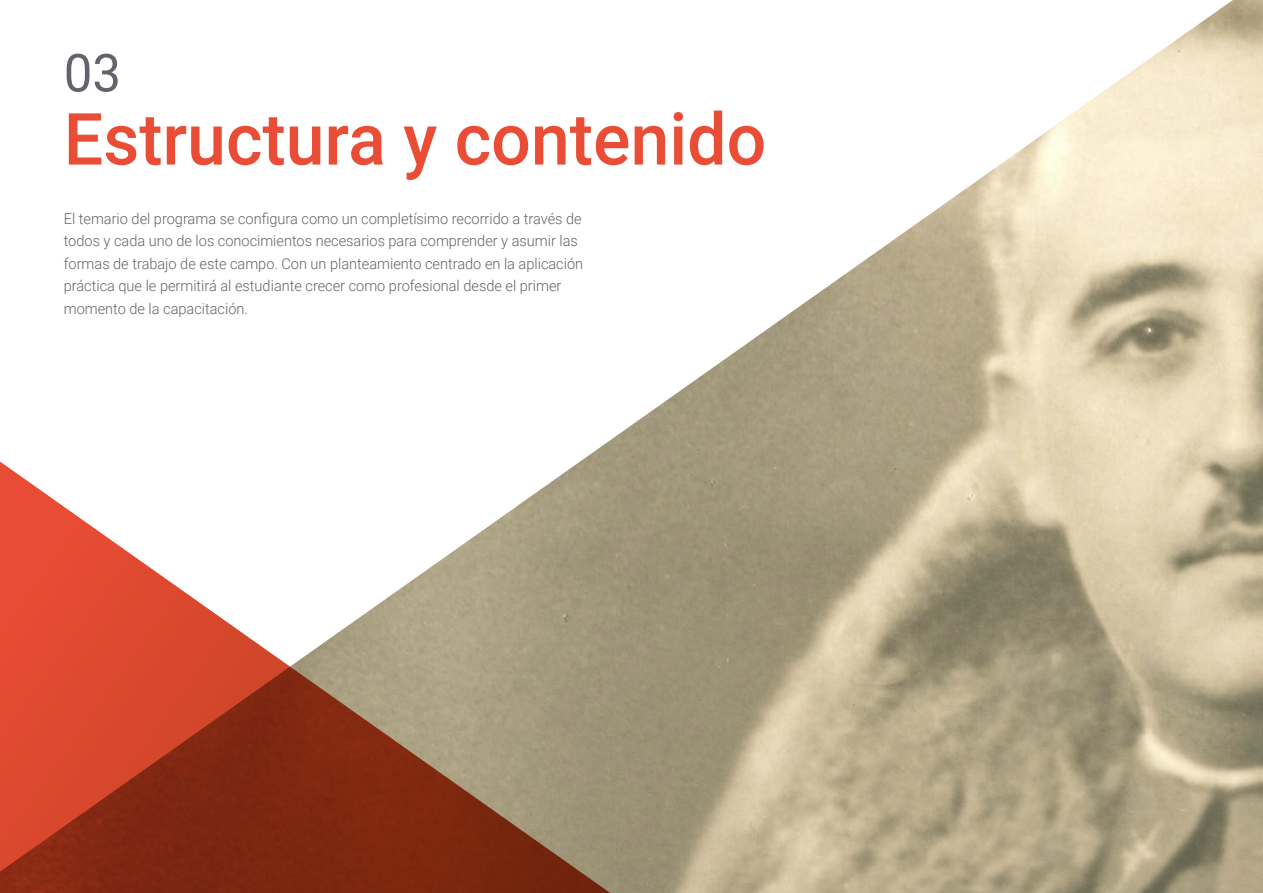
<style>
.page{position:relative;width:1263px;height:893px;background:#fff}
.page>*{position:absolute;margin:0;border:0;box-sizing:border-box;transform-origin:0 0}
.t1{font:500 72px "Roboto";color:#e94d35}
.t2{font:52.5px "Roboto";color:#61646a}
.t3{font:300 15px/22.5px "Roboto";color:#61646a}
</style>
<div class="page">
<img style="left:602px;top:0;width:661px;height:893px">
<svg style="left:0;top:446px;width:640px;height:447px"></svg>
<h2 class="t2" style="left:64px;top:36px;width:59px">03</h2>
<h1 class="t1" style="left:64px;top:89px;width:704px">Estructura y contenido</h1>
<p class="t3" style="left:64px;top:207px;width:521px">El temario del programa se configura como un completísimo recorrido a través de todos y cada uno de los conocimientos necesarios para comprender y asumir las formas de trabajo de este campo. Con un planteamiento centrado en la aplicación práctica que le permitirá al estudiante crecer como profesional desde el primer momento de la capacitación.</p>
</div>
